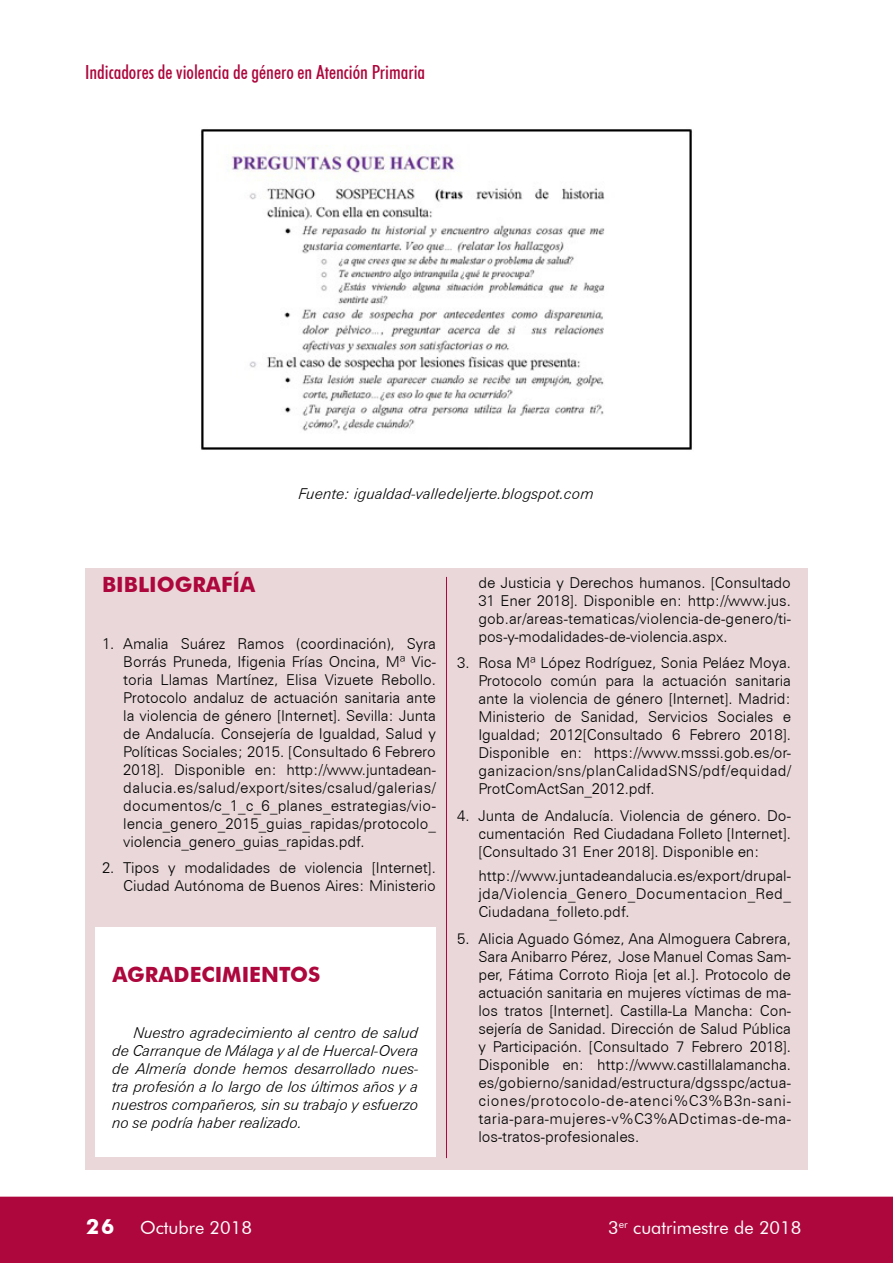
<style>
.page{position:relative;width:893px;height:1263px;background:#fff}
.page>*{position:absolute;margin:0;border:0;box-sizing:border-box;transform-origin:0 0}
.t1{font:700 21px "Futura BT";color:#ad073d}
.t2{font:500 condensed 19.5px "Futura BT";color:#ad073d}
.t3{font:18px "Futura BT";color:#fff}
.t4{font:300 15px/18px "Zurich BT";letter-spacing:-.005em;color:#000;text-align:justify}
.t5{font:italic 300 15px/18px "Zurich BT";letter-spacing:-.01em;color:#000;text-align:justify}
.s1{font-weight:700;font-size:21px}
</style>
<div class="page">
<div style="left:0;top:1197px;width:893px;height:66px;background:#ad073d"></div>
<img style="left:201px;top:129px;width:491px;height:321px">
<div style="left:85px;top:568px;width:723px;height:601px;background:#e9d7d9"></div>
<div style="left:95px;top:927px;width:341px;height:230px;background:#fff"></div>
<hr style="left:446px;top:577px;width:1px;height:581px;background:#ad073d">
<h2 class="t2" style="left:85px;top:60px;width:342px">Indicadores de violencia de género en Atención Primaria</h2>
<p class="t5" style="left:299px;top:484px;width:297px">Fuente: igualdad-valledeljerte.blogspot.com</p>
<h1 class="t1" style="left:102px;top:572px;width:155px">BIBLIOGRAFÍA</h1>
<p class="t4" style="left:123px;top:634px;width:314px;text-indent:-21px">1. Amalia Suárez Ramos (coordinación), Syra Borrás Pruneda, Ifigenia Frías Oncina, Mª Vic&shy;toria Llamas Martínez, Elisa Vizuete Rebollo.<br>Protocolo andaluz de actuación sanitaria ante la violencia de género [Internet]. Sevilla: Junta de Andalucía. Consejería de Igualdad, Salud y Políticas Sociales; 2015. [Consultado 6 Febrero 2018]. Disponible en: http://www.juntadean&shy;dalucia.es/salud/export/sites/csalud/galerias/ documentos/c_1_c_6_planes_estrategias/vio&shy;lencia_genero_2015_guias_rapidas/protocolo_ violencia_genero_guias_rapidas.pdf.</p>
<p class="t4" style="left:102px;top:859px;width:335px;text-align:right">2. Tipos y modalidades de violencia [Internet].<br>Ciudad Autónoma de Buenos Aires: Ministerio</p>
<h1 class="t1" style="left:112px;top:961px;width:182px">AGRADECIMIENTOS</h1>
<p class="t5" style="left:112px;top:1023px;width:308px;text-indent:21px">Nuestro agradecimiento al centro de salud de Carranque de Málaga y al de Huercal-Overa de Almería donde hemos desarrollado nues&shy;tra profesión a lo largo de los últimos años y a nuestros compañeros, sin su trabajo y esfuerzo no se podría haber realizado.</p>
<p class="t4" style="left:478px;top:573px;width:314px">de Justicia y Derechos humanos. [Consultado 31 Ener 2018]. Disponible en: http://www.jus. gob.ar/areas-tematicas/violencia-de-genero/ti&shy;pos-y-modalidades-de-violencia.aspx.</p>
<p class="t4" style="left:478px;top:654px;width:314px;text-indent:-21px">3. Rosa Mª López Rodríguez, Sonia Peláez Moya.<br>Protocolo común para la actuación sanitaria ante la violencia de género [Internet]. Madrid:<br>Ministerio de Sanidad, Servicios Sociales e Igualdad; 2012[Consultado 6 Febrero 2018].<br>Disponible en: https://www.msssi.gob.es/or&shy;ganizacion/sns/planCalidadSNS/pdf/equidad/ ProtComActSan_2012.pdf.</p>
<p class="t4" style="left:478px;top:806px;width:314px;text-indent:-21px">4. Junta de Andalucía. Violencia de género. Do&shy;cumentación Red Ciudadana Folleto [Internet]. [Consultado 31 Ener 2018]. Disponible en:</p>
<p class="t4" style="left:478px;top:867px;width:314px">http://www.juntadeandalucia.es/export/drupal&shy;jda/Violencia_Genero_Documentacion_Red_ Ciudadana_folleto.pdf.</p>
<p class="t4" style="left:478px;top:929px;width:314px;text-indent:-21px">5. Alicia Aguado Gómez, Ana Almoguera Cabrera, Sara Anibarro Pérez, Jose Manuel Comas Sam&shy;per, Fátima Corroto Rioja [et al.]. Protocolo de actuación sanitaria en mujeres víctimas de ma&shy;los tratos [Internet]. Castilla-La Mancha: Con&shy;sejería de Sanidad. Dirección de Salud Pública y Participación. [Consultado 7 Febrero 2018].<br>Disponible en: http://www.castillalamancha. es/gobierno/sanidad/estructura/dgsspc/actua&shy;ciones/protocolo-de-atenci%C3%B3n-sani&shy;taria-para-mujeres-v%C3%ADctimas-de-ma&shy;los-tratos-profesionales.</p>
<p class="t3" style="left:86px;top:1217px;width:167px"><span class="s1">26</span> Octubre 2018</p>
<p class="t3" style="left:608px;top:1217px;width:195px">3<sup>er</sup> cuatrimestre de 2018</p>
</div>
